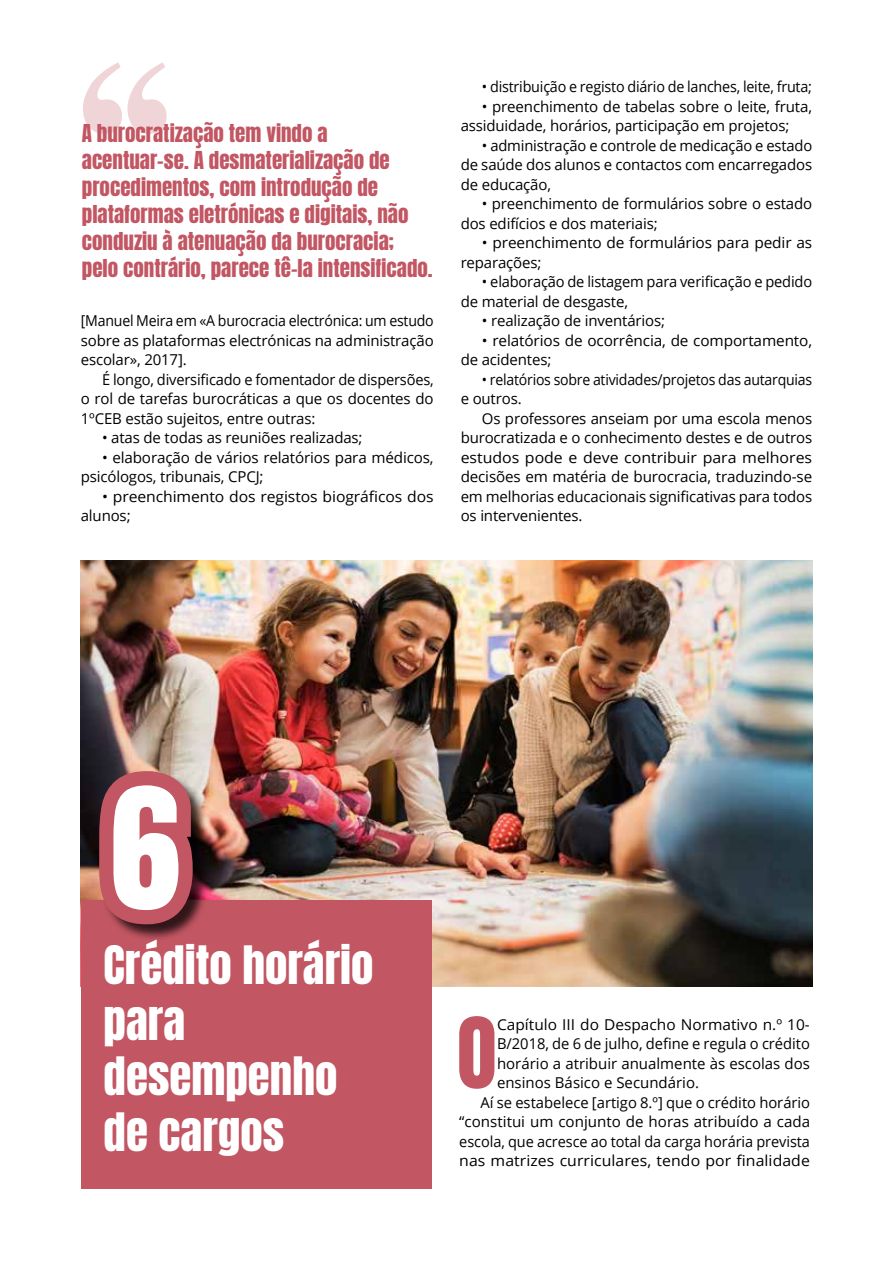
<style>
.page{position:relative;width:893px;height:1263px;background:#fff}
.page>*{position:absolute;margin:0;border:0;box-sizing:border-box;transform-origin:0 0}
.t1{font:82.95px "Anton";color:#c25663}
.t2{font:45px/55.5px "Anton";color:#fff}
.t3{font:21px/27px "Anton";color:#c25663}
.t4{font:15px/19.5px "Open Sans";letter-spacing:-.01em;color:#000}
.t5{font:15px/19.5px "Open Sans";letter-spacing:-.01em;color:#000;text-align:justify;scale:.94 1}
.t6{font:15px/19.5px "Open Sans";letter-spacing:-.01em;color:#000;scale:1.05 1}
.t7{font:15px "Open Sans";letter-spacing:-.01em;color:#000;scale:.96 1}
</style>
<div class="page">
<img style="left:81px;top:560px;width:731px;height:427px">
<div style="left:81px;top:900px;width:351px;height:289px;background:#c25663"></div>
<svg style="left:80px;top:749px;width:136px;height:212px"></svg>
<svg style="left:83px;top:62px;width:84px;height:72px"></svg>
<h3 class="t3" style="left:82px;top:121px;width:352px">A burocratização tem vindo a acentuar-se. A desmaterialização de procedimentos, com introdução de plataformas eletrónicas e digitais, não conduziu à atenuação da burocracia; pelo contrário, parece tê-la intensificado.</h3>
<p class="t5" style="left:81px;top:311px;width:377px">[Manuel Meira em «A burocracia electrónica: um estudo sobre as plataformas electrónicas na administração escolar», 2017].</p>
<p class="t4" style="left:81px;top:369px;width:355px;text-align:justify;text-indent:21px">É longo, diversificado e fomentador de dispersões, o rol de tarefas burocráticas a que os docentes do 1ºCEB estão sujeitos, entre outras:</p>
<p class="t4" style="left:102px;top:428px;width:262px">• atas de todas as reuniões realizadas;</p>
<p class="t4" style="left:81px;top:447px;width:354px;text-indent:21px">• elaboração de vários relatórios para médicos, psicólogos, tribunais, CPCJ;</p>
<p class="t6" style="left:81px;top:486px;width:338px;text-indent:21px">• preenchimento dos registos biográficos dos alunos;</p>
<p class="t7" style="left:482px;top:77px;width:345px">• distribuição e registo diário de lanches, leite, fruta;</p>
<p class="t4" style="left:461px;top:96px;width:353px;text-indent:21px">• preenchimento de tabelas sobre o leite, fruta, assiduidade, horários, participação em projetos;</p>
<p class="t4" style="left:461px;top:135px;width:353px;text-align:justify;text-indent:21px">• administração e controle de medicação e estado de saúde dos alunos e contactos com encarregados de educação,</p>
<p class="t4" style="left:461px;top:194px;width:353px;text-indent:21px">• preenchimento de formulários sobre o estado dos edifícios e dos materiais;</p>
<p class="t4" style="left:461px;top:233px;width:353px;text-indent:21px">• preenchimento de formulários para pedir as reparações;</p>
<p class="t4" style="left:461px;top:272px;width:353px;text-indent:21px">• elaboração de listagem para verificação e pedido de material de desgaste,</p>
<p class="t4" style="left:482px;top:311px;width:185px">• realização de inventários;</p>
<p class="t4" style="left:461px;top:330px;width:353px;text-indent:21px">• relatórios de ocorrência, de comportamento, de acidentes;</p>
<p class="t5" style="left:461px;top:369px;width:375px;text-indent:21px">• relatórios sobre atividades/projetos das autarquias e outros.</p>
<p class="t4" style="left:461px;top:408px;width:353px;text-align:justify;text-indent:21px">Os professores anseiam por uma escola menos burocratizada e o conhecimento destes e de outros estudos pode e deve contribuir para melhores decisões em matéria de burocracia, traduzindo-se em melhorias educacionais significativas para todos os intervenientes.</p>
<h2 class="t2" style="left:104px;top:941px;width:271px">Crédito horário para desempenho de cargos</h2>
<h1 class="t1" style="left:457px;top:1011px;width:42px">O</h1>
<p class="t4" style="left:497px;top:1014px;width:314px">Capítulo III do Despacho Normativo n.º 10-</p>
<p class="t4" style="left:497px;top:1033px;width:314px">B/2018, de 6 de julho, define e regula o crédito</p>
<p class="t4" style="left:497px;top:1053px;width:314px">horário a atribuir anualmente às escolas dos</p>
<p class="t4" style="left:497px;top:1072px;width:204px">ensinos Básico e Secundário.</p>
<p class="t4" style="left:480px;top:1092px;width:331px">Aí se estabelece [artigo 8.º] que o crédito horário</p>
<p class="t4" style="left:459px;top:1111px;width:352px">“constitui um conjunto de horas atribuído a cada</p>
<p class="t4" style="left:459px;top:1131px;width:352px">escola, que acresce ao total da carga horária prevista</p>
<p class="t6" style="left:459px;top:1150px;width:335px">nas matrizes curriculares, tendo por finalidade</p>
</div>
